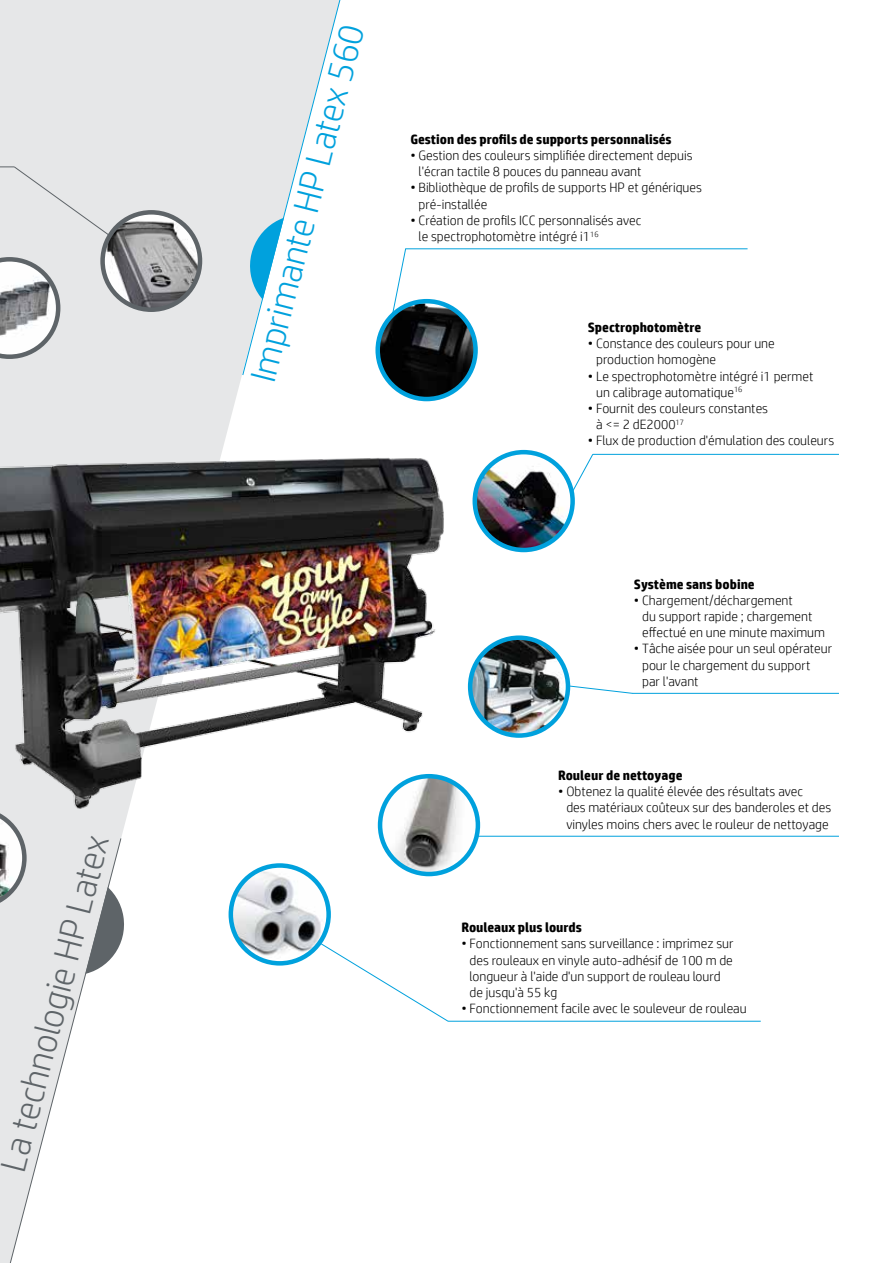
<style>
.page{position:relative;width:893px;height:1263px;background:#fff}
.page>*{position:absolute;margin:0;border:0;box-sizing:border-box;transform-origin:0 0}
.t1{font:300 36px "HP Simplified";color:#5e6468}
.t2{font:300 36px "HP Simplified";color:#00a1dd}
.t3{font:300 13.5px/16.2px "HP Simplified";color:#000}
.t4{font:700 13.5px "HP Simplified";color:#000}
</style>
<div class="page">
<img style="left:380px;top:776px;width:98px;height:98px;border-radius:49px">
<div style="left:378px;top:774px;width:102px;height:102px;border:4px solid #00a1dd;border-radius:50%"></div>
<img style="left:470px;top:638px;width:98px;height:97px;border-radius:49px">
<div style="left:468px;top:635px;width:102px;height:103px;border:4px solid #00a1dd;border-radius:50%"></div>
<img style="left:475px;top:455px;width:98px;height:94px">
<div style="left:473px;top:450px;width:102px;height:102px;border:4px solid #00a1dd;border-radius:50%"></div>
<img style="left:378px;top:303px;width:98px;height:95px">
<div style="left:375px;top:299px;width:103px;height:102px;border:4px solid #00a1dd;border-radius:50%"></div>
<hr style="left:405px;top:249px;width:342px;height:1px;background:#00a1dd">
<hr style="left:593px;top:454px;width:246px;height:1px;background:#00a1dd">
<hr style="left:633px;top:693px;width:206px;height:1px;background:#00a1dd">
<hr style="left:477px;top:836px;width:362px;height:1px;background:#00a1dd">
<hr style="left:448px;top:1021px;width:313px;height:1px;background:#00a1dd">
<svg style="left:391px;top:248px;width:15px;height:70px"></svg>
<svg style="left:570px;top:454px;width:23px;height:41px"></svg>
<svg style="left:566px;top:685px;width:67px;height:9px"></svg>
<svg style="left:340px;top:954px;width:109px;height:68px"></svg>
<svg style="left:0;top:0;width:340px;height:1263px"></svg>
<svg style="left:0;top:166px;width:111px;height:193px;background:#d9dadb"></svg>
<img style="left:103px;top:213px;width:97px;height:96px">
<div style="left:100px;top:210px;width:102px;height:102px;border:4px solid #5e6468;border-radius:50%"></div>
<svg style="left:0;top:824px;width:125px;height:162px"></svg>
<svg style="left:6px;top:837px;width:116px;height:426px"></svg>
<svg style="left:242px;top:0;width:99px;height:376px"></svg>
<img style="left:0;top:444px;width:455px;height:380px">
<h1 class="t1" style="left:-7px;top:1166px;width:347px;rotate:-76deg">La technologie HP Latex</h1>
<h1 class="t2" style="left:243px;top:376px;width:369px;rotate:-76deg">Imprimante HP Latex 560</h1>
<p class="t4" style="left:410px;top:131px;width:263px">Gestion des profils de supports personnalisés</p>
<p class="t3" style="left:419px;top:147px;width:276px;text-indent:-8px">• Gestion des couleurs simplifiée directement depuis l'écran tactile 8 pouces du panneau avant</p>
<p class="t3" style="left:419px;top:179px;width:285px;text-indent:-8px">• Bibliothèque de profils de supports HP et génériques pré-installée</p>
<p class="t3" style="left:419px;top:212px;width:224px;text-indent:-8px">• Création de profils ICC personnalisés avec le spectrophotomètre intégré i1<sup>16</sup></p>
<p class="t4" style="left:588px;top:319px;width:115px">Spectrophotomètre</p>
<p class="t3" style="left:596px;top:335px;width:180px;text-indent:-8px">• Constance des couleurs pour une production homogène</p>
<p class="t3" style="left:596px;top:368px;width:219px;text-indent:-8px">• Le spectrophotomètre intégré i1 permet un calibrage automatique<sup>16</sup></p>
<p class="t3" style="left:596px;top:400px;width:173px;text-indent:-8px">• Fournit des couleurs constantes à &lt;= 2 dE2000<sup>17</sup></p>
<p class="t3" style="left:588px;top:432px;width:248px">• Flux de production d'émulation des couleurs</p>
<p class="t4" style="left:634px;top:576px;width:122px">Système sans bobine</p>
<p class="t3" style="left:642px;top:592px;width:184px;text-indent:-8px">• Chargement/déchargement<br>du support rapide ; chargement effectué en une minute maximum</p>
<p class="t3" style="left:642px;top:640px;width:192px;text-indent:-8px">• Tâche aisée pour un seul opérateur pour le chargement du support<br>par l'avant</p>
<p class="t4" style="left:558px;top:767px;width:126px">Rouleur de nettoyage</p>
<p class="t3" style="left:566px;top:783px;width:266px;text-indent:-8px">• Obtenez la qualité élevée des résultats avec<br>des matériaux coûteux sur des banderoles et des vinyles moins chers avec le rouleur de nettoyage</p>
<p class="t4" style="left:461px;top:920px;width:122px">Rouleaux plus lourds</p>
<p class="t3" style="left:470px;top:935px;width:266px;text-indent:-8px">• Fonctionnement sans surveillance : imprimez sur des rouleaux en vinyle auto-adhésif de 100 m de longueur à l'aide d'un support de rouleau lourd de jusqu'à 55 kg</p>
<p class="t3" style="left:461px;top:1000px;width:287px">• Fonctionnement facile avec le souleveur de rouleau</p>
</div>
